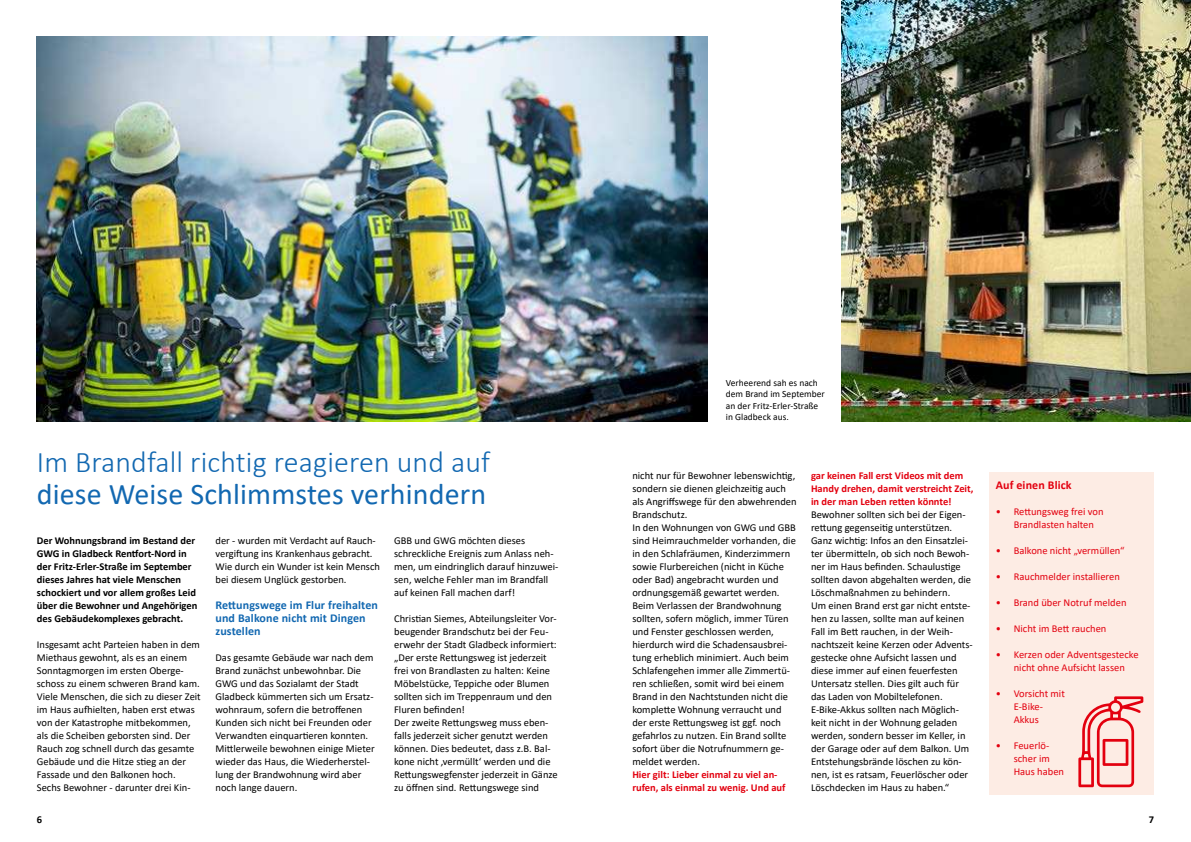
<style>
.page{position:relative;width:1191px;height:842px;background:#fff}
.page>*{position:absolute;margin:0;border:0;box-sizing:border-box;transform-origin:0 0}
.t1{font:300 30px "Calibri";letter-spacing:.005em;color:#1268b1}
.t2{font:30px "Calibri";letter-spacing:.005em;color:#1268b1}
.t3{font:700 12px/13px "Calibri";letter-spacing:.01em;color:#1268b1}
.t4{font:700 12px "Calibri";letter-spacing:.01em;color:#e3000f}
.t5{font:10.5px/13px "Calibri";color:#000}
.t6{font:10.5px/13px "Calibri";color:#e3000f}
.t7{font:700 10.5px/13px "Calibri";color:#000}
.t8{font:700 10.5px/13px "Calibri";color:#e3000f}
.t9{font:9.5px/11.5px "Calibri";color:#000}
</style>
<div class="page">
<img style="left:37px;top:37px;width:670px;height:384px">
<img style="left:841px;top:0;width:349px;height:421px">
<div style="left:989px;top:472px;width:164px;height:323px;background:#fdece4"></div>
<svg style="left:1078px;top:696px;width:65px;height:91px"></svg>
<h1 class="t1" style="left:37px;top:451px;width:455px">Im Brandfall richtig reagieren und auf</h1>
<h1 class="t2" style="left:37px;top:483px;width:451px">diese Weise Schlimmstes verhindern</h1>
<p class="t7" style="left:37px;top:534px;width:162px">Der Wohnungsbrand im Bestand der GWG in Gladbeck Ren琀昀ort-Nord in der Fritz-Erler-Straße im September dieses Jahres hat viele Menschen schockiert und vor allem großes Leid über die Bewohner und Angehörigen des Gebäudekomplexes gebracht.</p>
<p class="t5" style="left:37px;top:638px;width:165px">Insgesamt acht Parteien haben in dem Miethaus gewohnt, als es an einem Sonntagmorgen im ersten Oberge&shy;schoss zu einem schweren Brand kam.<br>Viele Menschen, die sich zu dieser Zeit im Haus au昀栀ielten, haben erst etwas von der Katastrophe mitbekommen, als die Scheiben geborsten sind. Der Rauch zog schnell durch das gesamte Gebäude und die Hitze s琀椀eg an der Fassade und den Balkonen hoch.<br>Sechs Bewohner - darunter drei Kin-</p>
<p class="t7" style="left:37px;top:814px;width:7px">6</p>
<p class="t5" style="left:215px;top:534px;width:166px">der - wurden mit Verdacht auf Rauch&shy;vergi昀琀ung ins Krankenhaus gebracht.<br>Wie durch ein Wunder ist kein Mensch bei diesem Unglück gestorben.</p>
<p class="t3" style="left:215px;top:598px;width:164px">Re琀琀ungswege im Flur freihalten und Balkone nicht mit Dingen zustellen</p>
<p class="t5" style="left:215px;top:652px;width:161px">Das gesamte Gebäude war nach dem<br>Brand zunächst unbewohnbar. Die<br>GWG und das Sozialamt der Stadt<br>Gladbeck kümmerten sich um Ersatz&shy;wohnraum, sofern die betro昀昀enen<br>Kunden sich nicht bei Freunden oder<br>Verwandten einquar琀椀eren konnten.<br>Mi琀琀lerweile bewohnen einige Mieter wieder das Haus, die Wiederherstel&shy;lung der Brandwohnung wird aber noch lange dauern.</p>
<p class="t5" style="left:394px;top:534px;width:166px">GBB und GWG möchten dieses schreckliche Ereignis zum Anlass neh&shy;men, um eindringlich darauf hinzuwei&shy;sen, welche Fehler man im Brandfall auf keinen Fall machen darf!</p>
<p class="t5" style="left:394px;top:612px;width:165px">Chris琀椀an Siemes, Abteilungsleiter Vor&shy;beugender Brandschutz bei der Feu&shy;erwehr der Stadt Gladbeck informiert: „Der erste Re琀琀ungsweg ist jederzeit frei von Brandlasten zu halten: Keine Möbelstücke, Teppiche oder Blumen sollten sich im Treppenraum und den Fluren be昀椀nden!<br>Der zweite Re琀琀ungsweg muss eben&shy;falls jederzeit sicher genutzt werden können. Dies bedeutet, dass z.B. Bal&shy;kone nicht ‚vermüllt‘ werden und die Re琀琀ungswegfenster jederzeit in Gänze zu ö昀昀nen sind. Re琀琀ungswege sind</p>
<p class="t9" style="left:726px;top:377px;width:100px">Verheerend sah es nach dem Brand im September an der Fritz-Erler-Straße in Gladbeck aus.</p>
<p class="t5" style="left:632px;top:469px;width:166px">nicht nur für Bewohner lebenswich琀椀g, sondern sie dienen gleichzei琀椀g auch als Angri昀昀swege für den abwehrenden Brandschutz.<br>In den Wohnungen von GWG und GBB sind Heimrauchmelder vorhanden, die in den Schlafräumen, Kinderzimmern sowie Flurbereichen (nicht in Küche oder Bad) angebracht wurden und ordnungsgemäß gewartet werden.<br>Beim Verlassen der Brandwohnung sollten, sofern möglich, immer Türen und Fenster geschlossen werden, hierdurch wird die Schadensausbrei&shy;tung erheblich minimiert. Auch beim Schlafengehen immer alle Zimmertü&shy;ren schließen, somit wird bei einem Brand in den Nachtstunden nicht die komple琀琀e Wohnung verraucht und der erste Re琀琀ungsweg ist ggf. noch gefahrlos zu nutzen. Ein Brand sollte sofort über die Notrufnummern ge&shy;meldet werden.</p>
<p class="t8" style="left:632px;top:768px;width:155px">Hier gilt: Lieber einmal zu viel an&shy;rufen, als einmal zu wenig. Und auf</p>
<p class="t8" style="left:811px;top:469px;width:164px">gar keinen Fall erst Videos mit dem<br>Handy drehen, damit verstreicht Zeit, in der man Leben re琀琀en könnte!</p>
<p class="t5" style="left:811px;top:508px;width:163px">Bewohner sollten sich bei der Eigen&shy;re琀琀ung gegensei琀椀g unterstützen.<br>Ganz wich琀椀g: Infos an den Einsatzlei&shy;ter übermi琀琀eln, ob sich noch Bewoh&shy;ner im Haus be昀椀nden. Schaulus琀椀ge sollten davon abgehalten werden, die Löschmaßnahmen zu behindern.<br>Um einen Brand erst gar nicht entste&shy;hen zu lassen, sollte man auf keinen Fall im Be琀琀 rauchen, in der Weih&shy;nachtszeit keine Kerzen oder Advents&shy;gestecke ohne Aufsicht lassen und diese immer auf einen feuerfesten Untersatz stellen. Dies gilt auch für das Laden von Mobiltelefonen.<br>E-Bike-Akkus sollten nach Möglich&shy;keit nicht in der Wohnung geladen werden, sondern besser im Keller, in der Garage oder auf dem Balkon. Um Entstehungsbrände löschen zu kön&shy;nen, ist es ratsam, Feuerlöscher oder Löschdecken im Haus zu haben.“</p>
<p class="t4" style="left:995px;top:476px;width:77px">Auf einen Blick</p>
<p class="t6" style="left:1013px;top:506px;width:91px;text-indent:-18px">• Re琀琀ungsweg frei von<br>Brandlasten halten</p>
<p class="t6" style="left:995px;top:545px;width:130px">• Balkone nicht „vermüllen“</p>
<p class="t6" style="left:995px;top:571px;width:126px">• Rauchmelder installieren</p>
<p class="t6" style="left:995px;top:597px;width:132px">• Brand über Notruf melden</p>
<p class="t6" style="left:995px;top:623px;width:112px">• Nicht im Be琀琀 rauchen</p>
<p class="t6" style="left:995px;top:649px;width:144px;text-align:center">• Kerzen oder Adventsgestecke nicht ohne Aufsicht lassen</p>
<p class="t6" style="left:1013px;top:688px;width:53px;text-indent:-18px">• Vorsicht mit<br>E-Bike-<br>Akkus</p>
<p class="t6" style="left:1013px;top:740px;width:52px;text-indent:-18px">• Feuerlö&shy;scher im<br>Haus haben</p>
<p class="t7" style="left:1148px;top:814px;width:7px">7</p>
</div>
